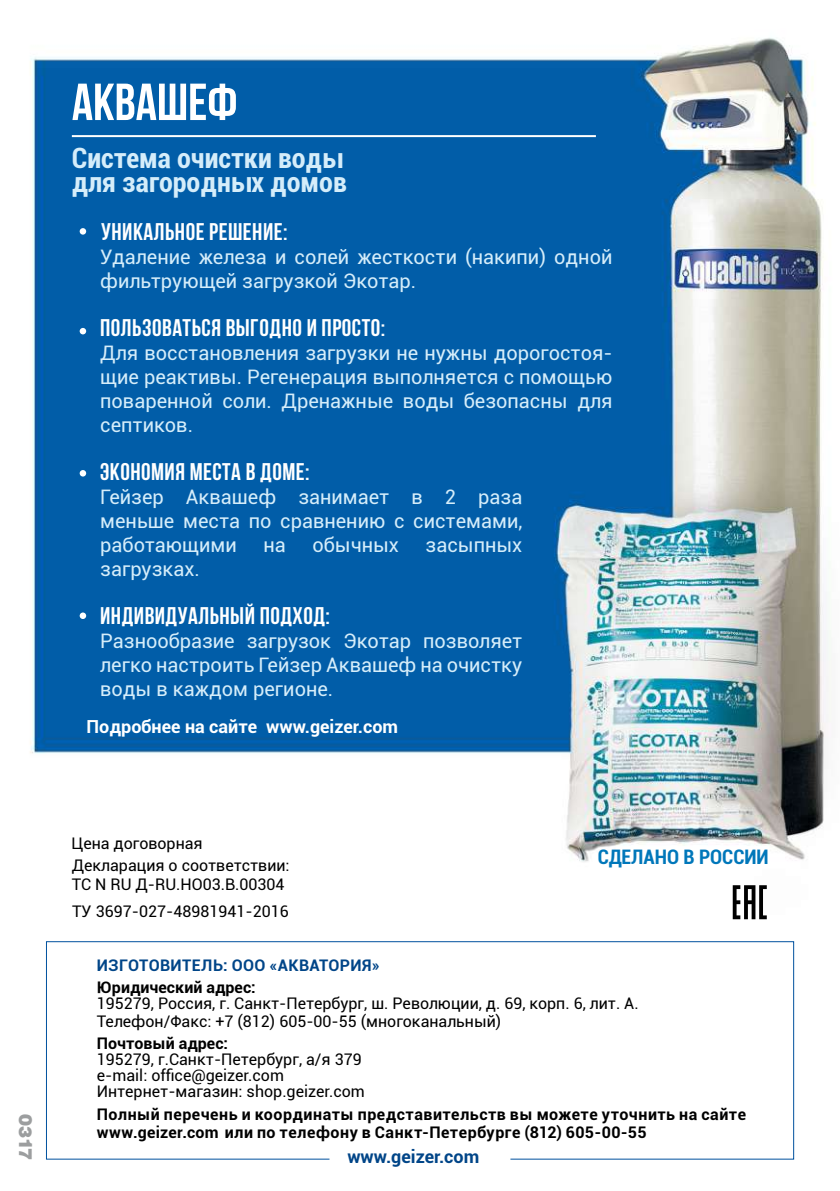
<style>
.page{position:relative;width:840px;height:1191px;background:#fff}
.page>*{position:absolute;margin:0;border:0;box-sizing:border-box;transform-origin:0 0}
.t1{font:700 52px "Bebas Neue";color:#fff}
.t2{font:700 condensed 28px/24px "Roboto";color:#d5edfa}
.t3{font:700 24px "Bebas Neue";letter-spacing:.02em;color:#fff}
.t4{font:20px/24px "Roboto";color:#d5edfa;text-align:justify}
.t5{font:700 condensed 20px "Roboto";color:#0077ba}
.t6{font:700 18px "Roboto";color:#fff}
.t7{font:700 18px "Roboto";color:#004588}
.t8{font:900 18px "Helios";color:#9c9e9f}
.t9{font:16px/16px "Roboto";color:#000}
.t10{font:700 16px/18px "Roboto";letter-spacing:.025em;color:#000}
.t11{font:700 16px "Roboto";color:#000}
.t12{font:700 16px "Roboto";letter-spacing:.02em;color:#004588}
</style>
<div class="page">
<img style="left:30px;top:38px;width:801px;height:1122px">
<svg style="left:46px;top:941px;width:747px;height:218px"></svg>
<hr style="left:72px;top:135px;width:523px;height:2px;background:#fff">
<div style="left:80px;top:228px;width:6px;height:7px;background:#fff;border-radius:50%"></div>
<svg style="left:80px;top:328px;width:6px;height:6px"></svg>
<svg style="left:80px;top:470px;width:6px;height:6px"></svg>
<div style="left:80px;top:612px;width:6px;height:7px;background:#fff;border-radius:50%"></div>
<svg style="left:732px;top:885px;width:34px;height:34px"></svg>
<h1 class="t1" style="left:72px;top:74px;width:167px">АКВАшеФ</h1>
<h2 class="t2" style="left:72px;top:145px;width:276px">Система очистки воды для загородных домов</h2>
<p class="t3" style="left:101px;top:219px;width:188px">Уникальное решение:</p>
<p class="t4" style="left:100px;top:244px;width:513px">Удаление железа и солей жесткости (накипи) одной фильтрующей загрузкой Экотар.</p>
<p class="t3" style="left:100px;top:315px;width:286px">Пользоваться выгодно и просто:</p>
<p class="t4" style="left:100px;top:340px;width:513px">Для восстановления загрузки не нужны дорогостоя&shy;щие реактивы. Регенерация выполняется с помощью поваренной соли. Дренажные воды безопасны для септиков.</p>
<p class="t3" style="left:100px;top:459px;width:211px">Экономия места в доме:</p>
<p class="t4" style="left:100px;top:484px;width:423px">Гейзер Аквашеф занимает в 2 раза меньше места по сравнению с системами, работающими</p>
<p class="t4" style="left:263px;top:532px;width:24px">на</p>
<p class="t4" style="left:312px;top:532px;width:88px">обычных</p>
<p class="t4" style="left:425px;top:532px;width:98px">засыпных</p>
<p class="t4" style="left:100px;top:556px;width:101px">загрузках.</p>
<p class="t3" style="left:100px;top:603px;width:231px">Индивидуальный подход:</p>
<p class="t4" style="left:100px;top:628px;width:423px">Разнообразие загрузок Экотар позволяет легко настроить Гейзер Аквашеф на очистку воды в каждом регионе.</p>
<p class="t6" style="left:86px;top:714px;width:313px">Подробнее на сайте www.geizer.com</p>
<p class="t8" style="left:36px;top:1114px;width:47px;rotate:90deg">0317</p>
<p class="t9" style="left:71px;top:835px;width:133px">Цена договорная</p>
<p class="t9" style="left:72px;top:855px;width:219px;line-height:19.2px">Декларация о соответствии:<br>ТС N RU Д-RU.HO03.B.00304</p>
<p class="t9" style="left:72px;top:903px;width:218px">ТУ 3697-027-48981941-2016</p>
<p class="t5" style="left:597px;top:843px;width:172px">СДЕЛАНО В РОССИИ</p>
<p class="t12" style="left:97px;top:954px;width:284px">ИЗГОТОВИТЕЛЬ: ООО «АКВАТОРИЯ»</p>
<p class="t11" style="left:97px;top:976px;width:160px">Юридический адрес:</p>
<p class="t9" style="left:97px;top:993px;width:543px;line-height:18px">195279, Россия, г. Санкт-Петербург, ш. Революции, д. 69, корп. 6, лит. А.<br>Телефон/Факс: +7 (812) 605-00-55 (многоканальный)</p>
<p class="t11" style="left:97px;top:1031px;width:133px">Почтовый адрес:</p>
<p class="t9" style="left:97px;top:1050px;width:269px">195279, г.Санкт-Петербург, а/я 379 e-mail: office@geizer.com<br>Интернет-магазин: shop.geizer.com</p>
<p class="t10" style="left:97px;top:1105px;width:650px">Полный перечень и координаты представительств вы можете уточнить на сайте www.geizer.com или по телефону в Санкт-Петербурге (812) 605-00-55</p>
<p class="t7" style="left:347px;top:1143px;width:133px">www.geizer.com</p>
</div>
